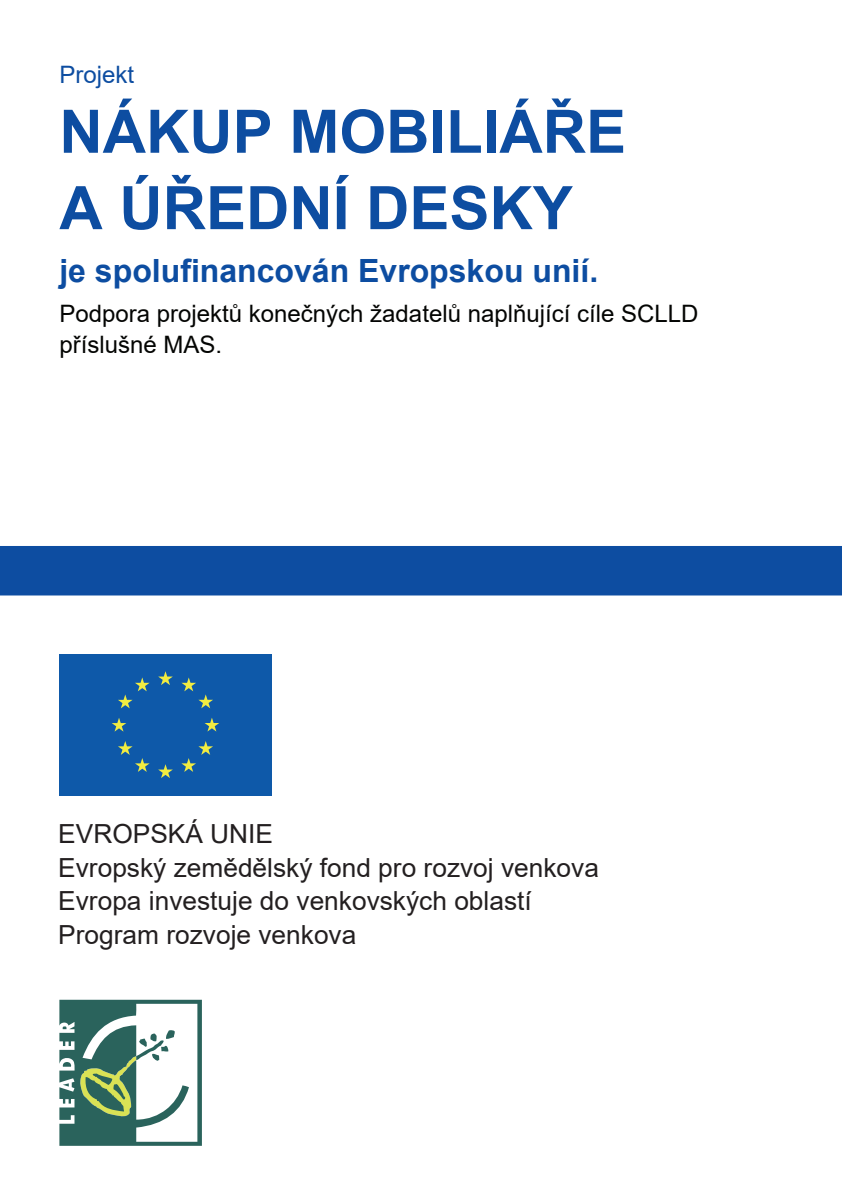
<style>
.page{position:relative;width:842px;height:1191px;background:#fff}
.page>*{position:absolute;margin:0;border:0;box-sizing:border-box;transform-origin:0 0}
.t1{font:700 60px/76.4px "Arial";color:#0d4da1}
.t2{font:700 32px "Arial";color:#0d4da1}
.t3{font:26.3px/33.5px "Arial";color:#231f20}
.t4{font:24px/30.6px "Arial";color:#040503}
.t5{font:24px "Arial";color:#0d4da1}
</style>
<div class="page">
<div style="left:0;top:546px;width:842px;height:49px;background:#0d4da1"></div>
<div style="left:59px;top:654px;width:213px;height:142px;background:#0e59a9"></div>
<svg style="left:158px;top:671px;width:15px;height:14px"></svg>
<svg style="left:118px;top:677px;width:32px;height:31px"></svg>
<svg style="left:112px;top:718px;width:14px;height:13px"></svg>
<svg style="left:118px;top:741px;width:32px;height:31px"></svg>
<svg style="left:158px;top:764px;width:15px;height:14px"></svg>
<svg style="left:181px;top:741px;width:32px;height:31px"></svg>
<svg style="left:205px;top:718px;width:14px;height:13px"></svg>
<svg style="left:181px;top:677px;width:32px;height:31px"></svg>
<svg style="left:59px;top:999px;width:143px;height:146px"></svg>
<p class="t5" style="left:59px;top:58px;width:76px">Projekt</p>
<h1 class="t1" style="left:59px;top:94px;width:568px">NÁKUP MOBILIÁŘE<br>A ÚŘEDNÍ DESKY</h1>
<p class="t2" style="left:59px;top:248px;width:540px">je spolufinancován Evropskou unií.</p>
<p class="t4" style="left:59px;top:298px;width:641px">Podpora projektů konečných žadatelů naplňující cíle SCLLD příslušné MAS.</p>
<p class="t3" style="left:58px;top:817px;width:542px">EVROPSKÁ UNIE<br>Evropský zemědělský fond pro rozvoj venkova<br>Evropa investuje do venkovských oblastí<br>Program rozvoje venkova</p>
</div>
